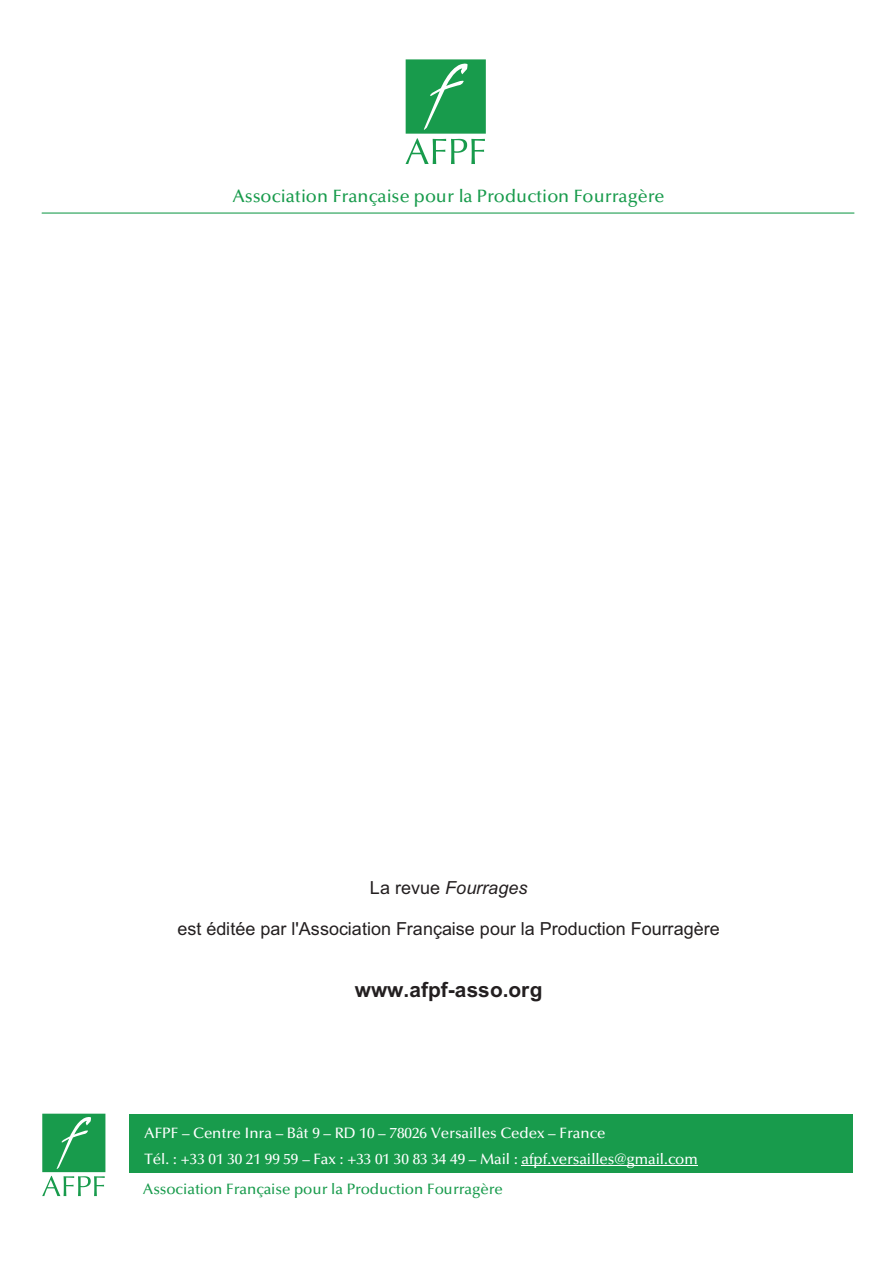
<style>
.page{position:relative;width:893px;height:1263px;background:#fff}
.page>*{position:absolute;margin:0;border:0;box-sizing:border-box;transform-origin:0 0}
.t1{font:700 20.85px "Arial";letter-spacing:-.005em;color:#231f20}
.t2{font:18px "Arial";letter-spacing:.005em;color:#231f20}
.t3{font:500 18px "Optima";letter-spacing:.01em;color:#189b4c}
.t4{font:italic 18px "Arial";letter-spacing:.005em;color:#231f20}
.t5{font:500 15.15px/26.2px "Optima";color:#fff}
.t6{font:500 15.15px "Optima";color:#189b4c}
.s1{font-style:normal}
</style>
<div class="page">
<svg style="left:405px;top:59px;width:81px;height:105px"></svg>
<svg style="left:42px;top:1114px;width:63px;height:82px"></svg>
<hr style="left:42px;top:212px;width:812px;height:2px;background:#189b4c">
<div style="left:129px;top:1115px;width:724px;height:58px;background:#189b4c"></div>
<hr style="left:522px;top:1165px;width:176px;height:1px;background:#fff">
<p class="t3" style="left:233px;top:189px;width:433px">Association Française pour la Production Fourragère</p>
<p class="t4" style="left:370px;top:876px;width:159px"><span class="s1">La revue</span> Fourrages</p>
<p class="t2" style="left:177px;top:917px;width:544px">est éditée par l'Association Française pour la Production Fourragère</p>
<h1 class="t1" style="left:355px;top:976px;width:189px">www.afpf-asso.org</h1>
<p class="t5" style="left:145px;top:1121px;width:555px">AFPF – Centre Inra – Bât 9 – RD 10 – 78026 Versailles Cedex – France<br>Tél. : +33 01 30 21 99 59 – Fax : +33 01 30 83 34 49 – Mail : afpf.versailles@gmail.com</p>
<p class="t6" style="left:143px;top:1182px;width:361px">Association Française pour la Production Fourragère</p>
</div>
